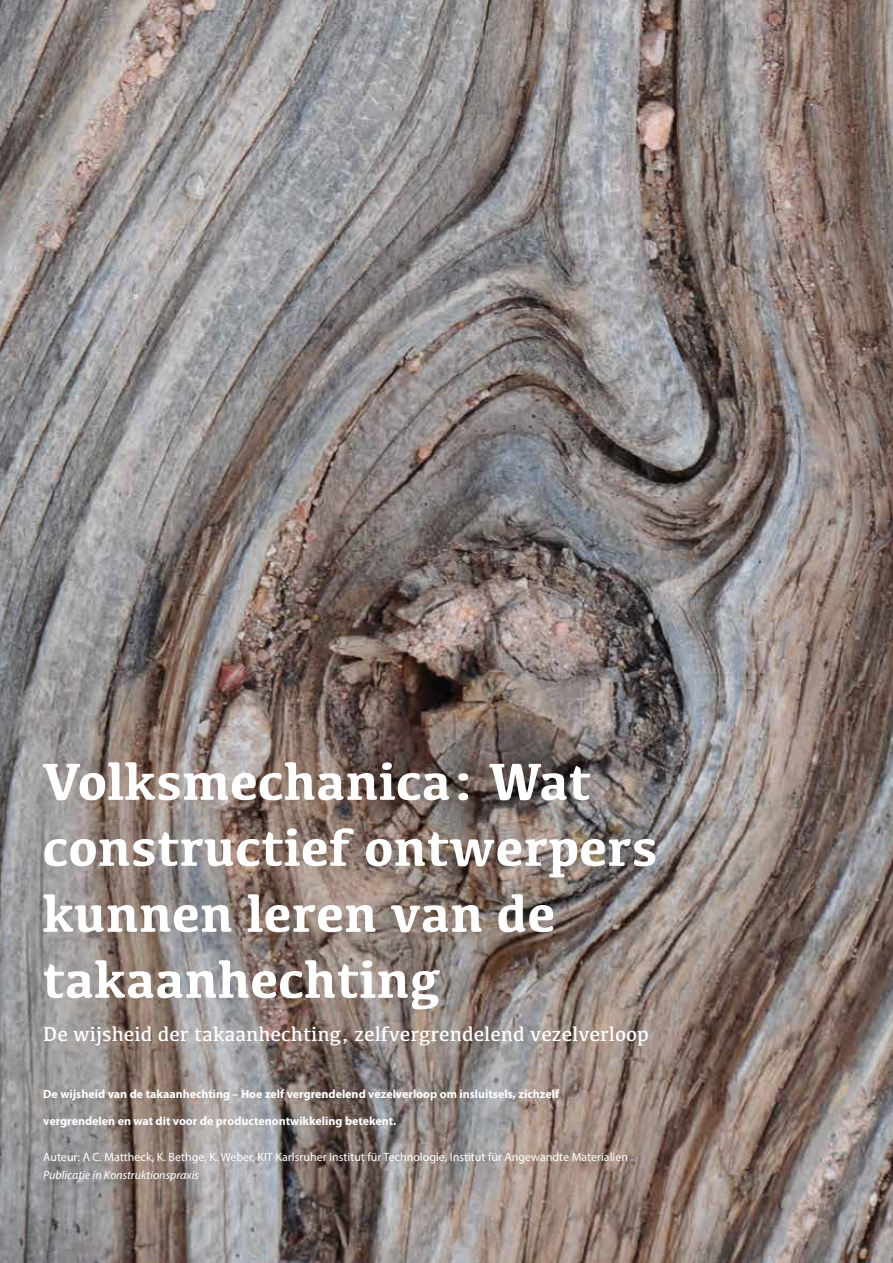
<style>
.page{position:relative;width:893px;height:1263px;background:#fff}
.page>*{position:absolute;margin:0;border:0;box-sizing:border-box;transform-origin:0 0}
.t1{font:700 54px/66px "Kefa";color:#fff}
.t2{font:21px "Kefa";color:#fff}
.t3{font:700 12px "Myriad Pro";color:#fff}
.t4{font:12px "Myriad Pro";color:#fff}
.t5{font:italic 12px "Myriad Pro";color:#fff}
</style>
<div class="page">
<img style="left:0;top:0;width:893px;height:1263px">
<h1 class="t1" style="left:43px;top:746px;width:617px">Volksmechanica: Wat constructief ontwerpers kunnen leren van de takaanhechting</h1>
<h2 class="t2" style="left:43px;top:1021px;width:607px">De wijsheid der takaanhechting, zelfvergrendelend vezelverloop</h2>
<p class="t3" style="left:43px;top:1086px;width:517px">De wijsheid van de takaanhechting – Hoe zelf vergrendelend vezelverloop om insluitsels, zichzelf</p>
<p class="t3" style="left:43px;top:1113px;width:354px">vergrendelen en wat dit voor de productenontwikkeling betekent.</p>
<p class="t4" style="left:43px;top:1150px;width:586px">Auteur: A C. Mattheck, K. Bethge, K. Weber, KIT Karlsruher Institut für Technologie, Institut für Angewandte Materialien</p>
<p class="t5" style="left:43px;top:1168px;width:157px">Publicatie in Konstruktionspraxis</p>
</div>
